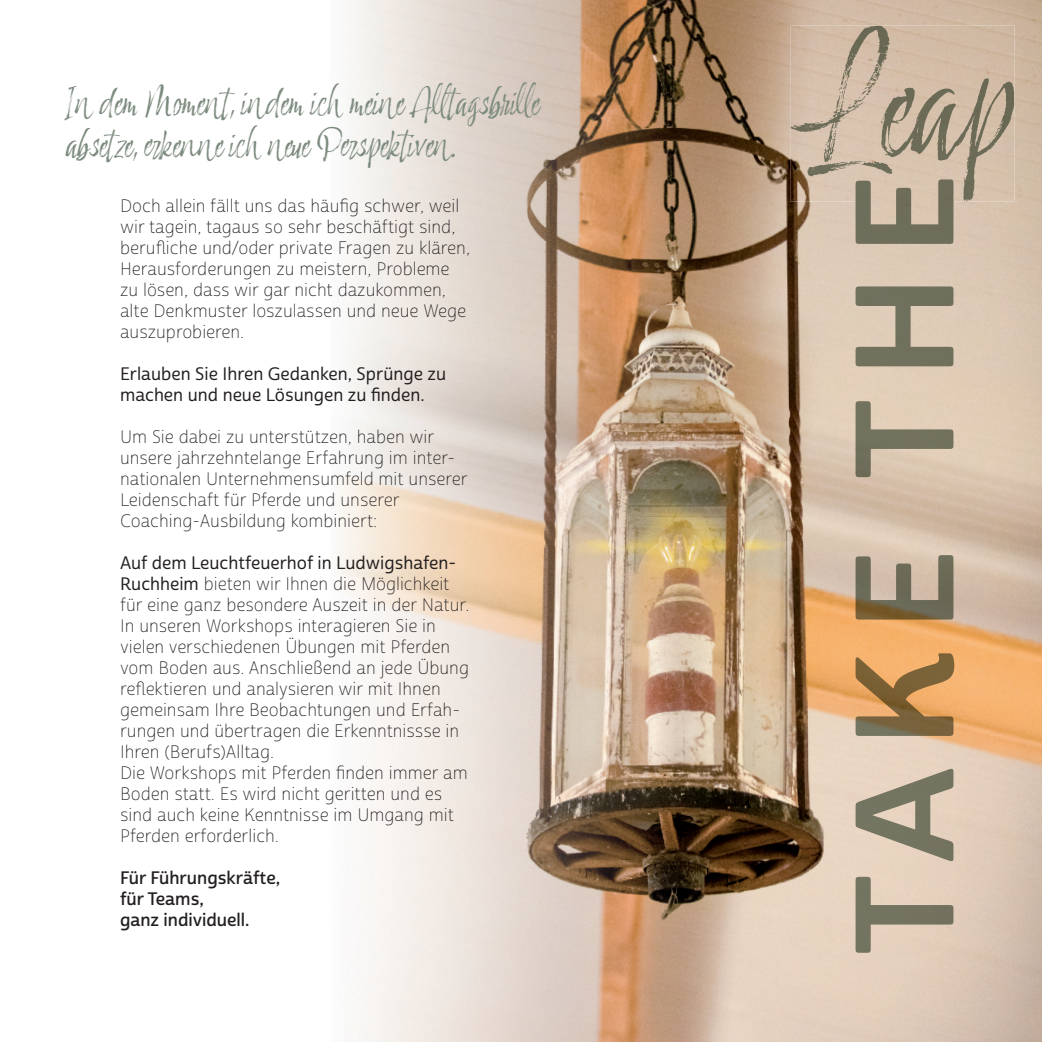
<style>
.page{position:relative;width:1042px;height:1042px;background:#fff}
.page>*{position:absolute;margin:0;border:0;box-sizing:border-box;transform-origin:0 0}
.t1{font:italic 35.18px/42.2px "Adore You";color:#7d8b7e}
.t2{font:17.5px/21px "Cabrito Sans Nor Thi";color:#231f20}
.t3{font:17.5px/21px "Cabrito Sans Nor Med";color:#231f20}
.t4{font:17.5px/21px "Cabrito Sans Nor Dem";color:#231f20}
.s1{font-family:"Cabrito Sans Nor Med"}
</style>
<div class="page">
<img style="left:347px;top:0;width:395px;height:427px">
<img style="left:741px;top:0;width:301px;height:58px">
<img style="left:742px;top:57px;width:61px;height:985px">
<img style="left:992px;top:55px;width:50px;height:987px">
<img style="left:803px;top:202px;width:67px;height:840px">
<img style="left:932px;top:202px;width:60px;height:840px">
<img style="left:338px;top:427px;width:411px;height:432px">
<img style="left:357px;top:859px;width:394px;height:183px">
<img style="left:855px;top:202px;width:99px;height:751px">
<img style="left:790px;top:26px;width:224px;height:176px">
<img style="left:855px;top:179px;width:99px;height:23px">
<h1 class="t1" style="left:64px;top:81px;width:475px">In dem Moment, indem ich meine Alltagsbrille absetze, erkenne ich neue Perspektiven.</h1>
<p class="t2" style="left:120px;top:196px;width:352px">Doch allein fällt uns das häufig schwer, weil wir tagein, tagaus so sehr beschäftigt sind, berufliche und/oder private Fragen zu klären, Herausforderungen zu meistern, Probleme zu lösen, dass wir gar nicht dazukommen, alte Denkmuster loszulassen und neue Wege auszuprobieren.</p>
<p class="t3" style="left:120px;top:364px;width:327px">Erlauben Sie Ihren Gedanken, Sprünge zu machen und neue Lösungen zu finden.</p>
<p class="t2" style="left:120px;top:427px;width:349px">Um Sie dabei zu unterstützen, haben wir unsere jahrzehntelange Erfahrung im inter&shy;nationalen Unternehmensumfeld mit unserer Leidenschaft für Pferde und unserer Coaching-Ausbildung kombiniert:</p>
<p class="t3" style="left:120px;top:553px;width:338px">Auf dem Leuchtfeuerhof in Ludwigshafen-</p>
<p class="t2" style="left:120px;top:574px;width:351px"><span class="s1">Ruchheim</span> bieten wir Ihnen die Möglichkeit für eine ganz besondere Auszeit in der Natur.<br>In unseren Workshops interagieren Sie in vielen verschiedenen Übungen mit Pferden vom Boden aus. Anschließend an jede Übung reflektieren und analysieren wir mit Ihnen gemeinsam Ihre Beobachtungen und Erfah&shy;rungen und übertragen die Erkenntnissse in Ihren (Berufs)Alltag.<br>Die Workshops mit Pferden finden immer am Boden statt. Es wird nicht geritten und es sind auch keine Kenntnisse im Umgang mit Pferden erforderlich.</p>
<p class="t4" style="left:120px;top:868px;width:162px">Für Führungskräfte, für Teams,<br>ganz individuell.</p>
</div>
